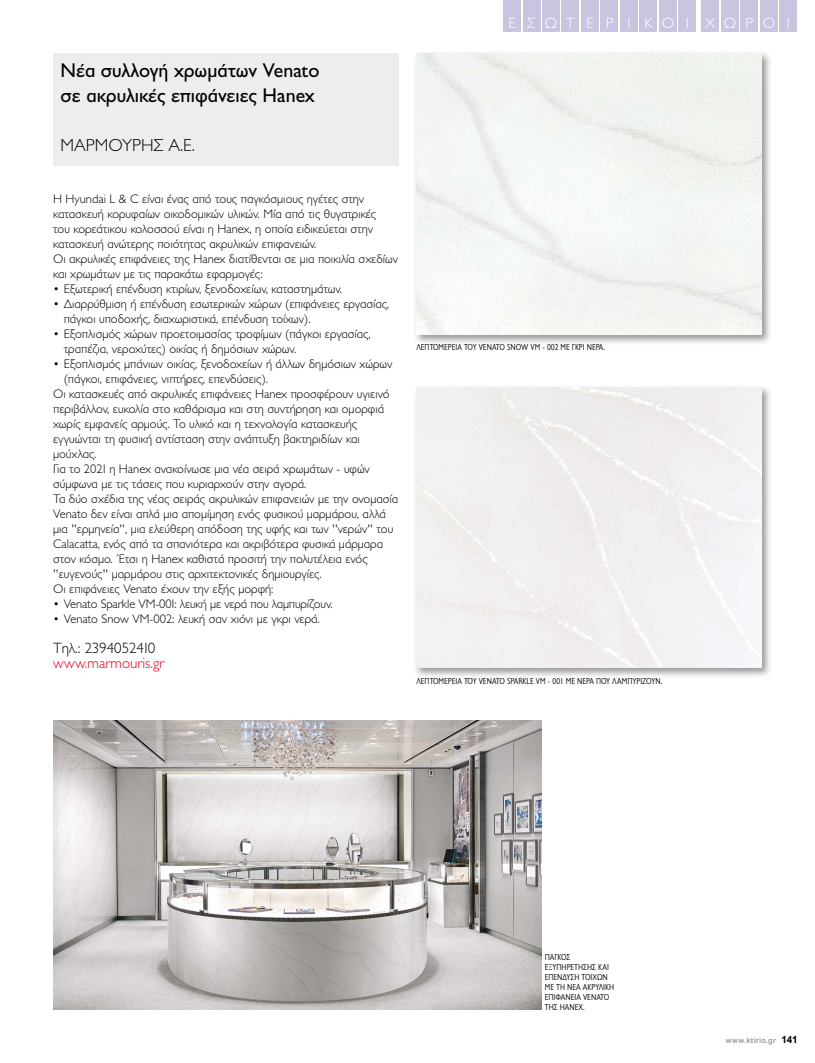
<style>
.page{position:relative;width:815px;height:1063px;background:#fff}
.page>*{position:absolute;margin:0;border:0;box-sizing:border-box;transform-origin:0 0}
.t1{font:20px/25px "Gill Sans Hel";color:#000}
.t2{font:300 17.5px "Gill Sans Hel";color:#000}
.t3{font:300 15px "Gill Sans Hel";color:#e2001a}
.t4{font:300 15px "Gill Sans Hel";letter-spacing:.635em;color:#fff}
.t5{font:300 15px "Gill Sans Hel";color:#000}
.t6{font:300 12.5px/15px "Gill Sans Hel";color:#000}
.t7{font:8.75px/10px "Gill Sans Hel Sem Con OS Regular";color:#000}
.t8{font:700 7.5px "Arial";letter-spacing:.035em;color:#9c9e9f}
.s1{font-size:10px;color:#000}
</style>
<div class="page">
<div style="left:503px;top:0;width:18px;height:32px;background:#c9c4df"></div>
<div style="left:523px;top:0;width:17px;height:32px;background:#c9c4df"></div>
<div style="left:542px;top:0;width:18px;height:32px;background:#c9c4df"></div>
<div style="left:562px;top:0;width:17px;height:32px;background:#c9c4df"></div>
<div style="left:581px;top:0;width:18px;height:32px;background:#c9c4df"></div>
<div style="left:601px;top:0;width:17px;height:32px;background:#c9c4df"></div>
<div style="left:620px;top:0;width:18px;height:32px;background:#c9c4df"></div>
<div style="left:640px;top:0;width:17px;height:32px;background:#c9c4df"></div>
<div style="left:659px;top:0;width:18px;height:32px;background:#c9c4df"></div>
<div style="left:679px;top:0;width:17px;height:32px;background:#c9c4df"></div>
<div style="left:702px;top:0;width:17px;height:32px;background:#c9c4df"></div>
<div style="left:721px;top:0;width:18px;height:32px;background:#c9c4df"></div>
<div style="left:741px;top:0;width:17px;height:32px;background:#c9c4df"></div>
<div style="left:760px;top:0;width:18px;height:32px;background:#c9c4df"></div>
<div style="left:780px;top:0;width:17px;height:32px;background:#c9c4df"></div>
<div style="left:53px;top:53px;width:346px;height:112px;background:#eceded"></div>
<img style="left:53px;top:721px;width:488px;height:289px">
<div style="left:413px;top:385px;width:359px;height:294px;background:#000;opacity:.4"></div>
<img style="left:416px;top:388px;width:346px;height:280px">
<div style="left:413px;top:50px;width:359px;height:295px;background:#000;opacity:.41"></div>
<img style="left:416px;top:53px;width:346px;height:281px">
<h1 class="t1" style="left:61px;top:58px;width:260px">Νέα συλλογή χρωμάτων Venato σε ακρυλικές επιφάνειες Hanex</h1>
<h2 class="t2" style="left:61px;top:136px;width:136px">ΜΑΡΜΟΥΡΗΣ Α.Ε.</h2>
<p class="t6" style="left:53px;top:191px;width:346px">Η Hyundai L &amp; C είναι ένας από τους παγκόσμιους ηγέτες στην κατασκευή κορυφαίων οικοδομικών υλικών. Μία από τις θυγατρικές<br>του κορεάτικου κολοσσού είναι η Hanex, η οποία ειδικεύεται στην κατασκευή ανώτερης ποιότητας ακρυλικών επιφανειών.<br>Οι ακρυλικές επιφάνειες της Hanex διατίθενται σε μια ποικιλία σχεδίων και χρωμάτων με τις παρακάτω εφαρμογές:</p>
<p class="t6" style="left:53px;top:281px;width:290px">• Εξωτερική επένδυση κτιρίων, ξενοδοχείων, καταστημάτων.</p>
<p class="t6" style="left:64px;top:296px;width:327px;text-indent:-11px">• Διαρρύθμιση ή επένδυση εσωτερικών χώρων (επιφάνειες εργασίας, πάγκοι υποδοχής, διαχωριστικά, επένδυση τοίχων).</p>
<p class="t6" style="left:64px;top:326px;width:308px;text-indent:-11px">• Εξοπλισμός χώρων προετοιμασίας τροφίμων (πάγκοι εργασίας, τραπέζια, νεροχύτες) οικίας ή δημόσιων χώρων.</p>
<p class="t6" style="left:53px;top:356px;width:341px">• Εξοπλισμός μπάνιων οικίας, ξενοδοχείων ή άλλων δημόσιων χώρων</p>
<p class="t6" style="left:64px;top:371px;width:206px">(πάγκοι, επιφάνειες, νιπτήρες, επενδύσεις).</p>
<p class="t6" style="left:53px;top:386px;width:338px">Οι κατασκευές από ακρυλικές επιφάνειες Hanex προσφέρουν υγιεινό</p>
<p class="t6" style="left:53px;top:401px;width:332px">περιβάλλον, ευκολία στο καθάρισμα και στη συντήρηση και ομορφιά</p>
<p class="t6" style="left:53px;top:416px;width:306px">χωρίς εμφανείς αρμούς. Το υλικό και η τεχνολογία κατασκευής</p>
<p class="t6" style="left:53px;top:431px;width:308px">εγγυώνται τη φυσική αντίσταση στην ανάπτυξη βακτηριδίων και</p>
<p class="t6" style="left:53px;top:446px;width:45px">μούχλας.</p>
<p class="t6" style="left:53px;top:461px;width:318px">Για το 2021 η Hanex ανακοίνωσε μια νέα σειρά χρωμάτων - υφών</p>
<p class="t6" style="left:53px;top:476px;width:255px">σύμφωνα με τις τάσεις που κυριαρχούν στην αγορά.</p>
<p class="t6" style="left:53px;top:491px;width:347px">Τα δύο σχέδια της νέας σειράς ακρυλικών επιφανειών με την ονομασία</p>
<p class="t6" style="left:53px;top:506px;width:334px">Venato δεν είναι απλά μια απομίμηση ενός φυσικού μαρμάρου, αλλά</p>
<p class="t6" style="left:53px;top:521px;width:342px">μια ''ερμηνεία'', μια ελεύθερη απόδοση της υφής και των ''νερών'' του</p>
<p class="t6" style="left:53px;top:536px;width:332px">Calacatta, ενός από τα σπανιότερα και ακριβότερα φυσικά μάρμαρα</p>
<p class="t6" style="left:53px;top:551px;width:316px">στον κόσμο. Έτσι η Hanex καθιστά προσιτή την πολυτέλεια ενός</p>
<p class="t6" style="left:53px;top:566px;width:270px">''ευγενούς'' μαρμάρου στις αρχιτεκτονικές δημιουργίες.</p>
<p class="t6" style="left:53px;top:581px;width:222px">Οι επιφάνειες Venato έχουν την εξής μορφή:</p>
<p class="t6" style="left:53px;top:596px;width:281px">• Venato Sparkle VM-001: λευκή με νερά που λαμπυρίζουν.</p>
<p class="t6" style="left:53px;top:611px;width:268px">• Venato Snow VM-002: λευκή σαν χιόνι με γκρι νερά.</p>
<p class="t5" style="left:53px;top:639px;width:104px">Tηλ.: 2394052410</p>
<p class="t3" style="left:53px;top:654px;width:113px">www.marmouris.gr</p>
<p class="t4" style="left:508px;top:14px;width:283px">ΕΣΩΤΕΡ Ι ΚΟΙ ΧΩΡΟΙ</p>
<p class="t7" style="left:416px;top:342px;width:190px">ΛΕΠΤΟΜΕΡΕΙΑ ΤΟΥ VENATO SNOW VM - 002 ΜΕ ΓΚΡΙ ΝΕΡΑ.</p>
<p class="t7" style="left:416px;top:676px;width:248px">ΛΕΠΤΟΜΕΡΕΙΑ ΤΟΥ VENATO SPARKLE VM - 001 ΜΕ ΝΕΡΑ ΠΟΥ ΛΑΜΠΥΡΙΖΟΥΝ.</p>
<p class="t7" style="left:545px;top:952px;width:71px">ΠΑΓΚΟΣ<br>ΕΞΥΠΗΡΕΤΗΣΗΣ ΚΑΙ<br>ΕΠΕΝΔΥΣΗ ΤΟΙΧΩΝ<br>ΜΕ ΤΗ ΝΕΑ ΑΚΡΥΛΙΚΗ<br>ΕΠΙΦΑΝΕΙΑ VENATO<br>ΤΗΣ HANEX.</p>
<p class="t8" style="left:726px;top:1035px;width:73px">www.ktirio.gr <span class="s1">141</span></p>
</div>
